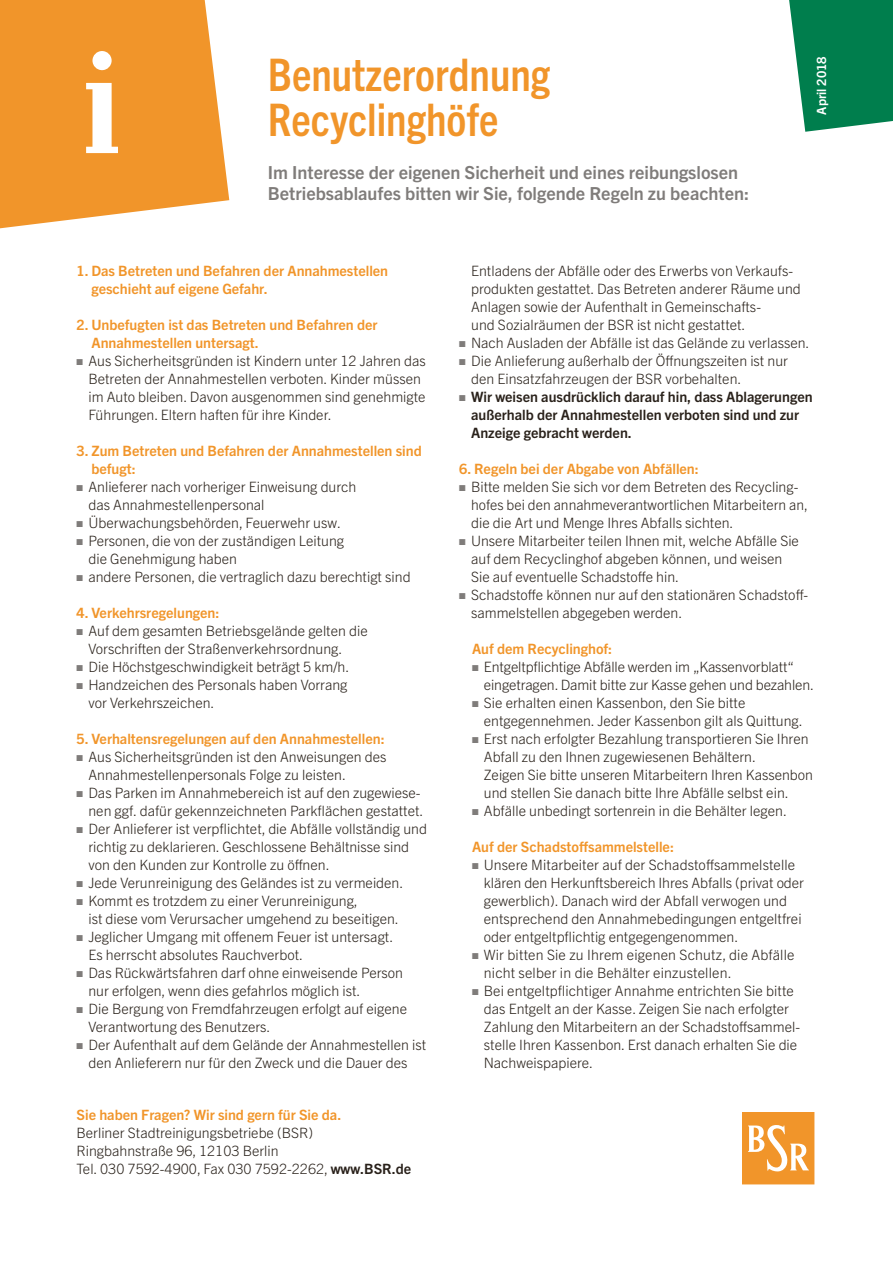
<style>
.page{position:relative;width:893px;height:1263px;background:#fff}
.page>*{position:absolute;margin:0;border:0;box-sizing:border-box;transform-origin:0 0}
._01_Headline_variabel_optimal_30pt{font:700 condensed 45px/45px "Trade Gothic Next LT Pro";color:#f1952a}
._02_Subline{font:700 18px/21px "Trade Gothic Next LT Pro";color:#7f7c7a}
._05_Copy{font:300 14.25px/18px "Trade Gothic Next LT Pro";color:#29211a}
._03_Copy_Headline{font:700 14.25px/18px "Trade Gothic Next LT Pro";color:#f1952a}
.t1{font:700 14.25px/18px "Trade Gothic Next LT Pro";color:#29211a}
._03_Copy_Headline_h2{font:700 14.25px "Trade Gothic Next LT Pro";color:#f1952a}
._06_Stand_mind_8pt{font:700 12.75px "Trade Gothic Next LT Pro";color:#fff}
.s1{color:#7f7c7a}
.s2{font-weight:700}
</style>
<div class="page">
<svg style="left:742px;top:1112px;width:73px;height:73px;background:#f3a851"></svg>
<svg style="left:789px;top:0;width:104px;height:132px;background:#1d8c61"></svg>
<svg style="left:0;top:0;width:230px;height:229px;background:#f2a142"></svg>
<div style="left:92px;top:51px;width:20px;height:19px;background:#fff;border-radius:50%"></div>
<svg style="left:86px;top:83px;width:32px;height:70px"></svg>
<h1 class="_01_Headline_variabel_optimal_30pt" style="left:268px;top:49px;width:284px">Benutzerordnung<br>Recyclinghöfe</h1>
<p class="_02_Subline" style="left:268px;top:161px;width:483px">Im Interesse der eigenen Sicherheit und eines reibungslosen<br>Betriebsablaufes bitten wir Sie, folgende Regeln zu beachten:</p>
<p class="_06_Stand_mind_8pt" style="left:813px;top:115px;width:60px;rotate:-90deg">April 2018</p>
<p class="_03_Copy_Headline" style="left:91px;top:261px;width:298px;text-indent:-15px">1. Das Betreten und Befahren der Annahmestellen geschieht auf eigene Gefahr.</p>
<p class="_03_Copy_Headline" style="left:91px;top:315px;width:288px;text-indent:-15px">2. Unbefugten ist das Betreten und Befahren der<br>Annahmestellen untersagt.</p>
<p class="_05_Copy" style="left:88px;top:351px;width:339px;text-indent:-12px"><span class="s1">■</span> Aus Sicherheitsgründen ist Kindern unter 12 Jahren das Betreten der Annahmestellen verboten. Kinder müssen im Auto bleiben. Davon ausgenommen sind genehmigte Führungen. Eltern haften für ihre Kinder.</p>
<p class="_03_Copy_Headline" style="left:91px;top:441px;width:332px;text-indent:-15px">3. Zum Betreten und Befahren der Annahmestellen sind befugt:</p>
<p class="_05_Copy" style="left:88px;top:477px;width:270px;text-indent:-12px"><span class="s1">■</span> Anlieferer nach vorheriger Einweisung durch das Annahmestellenpersonal</p>
<p class="_05_Copy" style="left:77px;top:513px;width:266px"><span class="s1">■</span> Überwachungsbehörden, Feuerwehr usw.</p>
<p class="_05_Copy" style="left:88px;top:531px;width:257px;text-indent:-12px"><span class="s1">■</span> Personen, die von der zuständigen Leitung die Genehmigung haben</p>
<p class="_05_Copy" style="left:77px;top:567px;width:336px"><span class="s1">■</span> andere Personen, die vertraglich dazu berechtigt sind</p>
<p class="_03_Copy_Headline" style="left:77px;top:603px;width:144px">4. Verkehrsregelungen:</p>
<p class="_05_Copy" style="left:88px;top:621px;width:281px;text-indent:-12px"><span class="s1">■</span> Auf dem gesamten Betriebsgelände gelten die<br>Vorschriften der Straßenverkehrsordnung.</p>
<p class="_05_Copy" style="left:77px;top:657px;width:274px"><span class="s1">■</span> Die Höchstgeschwindigkeit beträgt 5 km/h.</p>
<p class="_05_Copy" style="left:88px;top:675px;width:261px;text-indent:-12px"><span class="s1">■</span> Handzeichen des Personals haben Vorrang vor Verkehrszeichen.</p>
<p class="_03_Copy_Headline" style="left:77px;top:729px;width:310px">5. Verhaltensregelungen auf den Annahmestellen:</p>
<p class="_05_Copy" style="left:88px;top:747px;width:299px;text-indent:-12px"><span class="s1">■</span> Aus Sicherheitsgründen ist den Anweisungen des<br>Annahmestellenpersonals Folge zu leisten.</p>
<p class="_05_Copy" style="left:77px;top:783px;width:348px;text-align:right"><span class="s1">■</span> Das Parken im Annahmebereich ist auf den zugewiese&shy;nen ggf. dafür gekennzeichneten Parkflächen gestattet.</p>
<p class="_05_Copy" style="left:88px;top:819px;width:340px;text-indent:-12px"><span class="s1">■</span> Der Anlieferer ist verpflichtet, die Abfälle vollständig und richtig zu deklarieren. Geschlossene Behältnisse sind von den Kunden zur Kontrolle zu öffnen.</p>
<p class="_05_Copy" style="left:77px;top:873px;width:328px"><span class="s1">■</span> Jede Verunreinigung des Geländes ist zu vermeiden.</p>
<p class="_05_Copy" style="left:88px;top:891px;width:312px;text-indent:-12px"><span class="s1">■</span> Kommt es trotzdem zu einer Verunreinigung,<br>ist diese vom Verursacher umgehend zu beseitigen.</p>
<p class="_05_Copy" style="left:88px;top:927px;width:306px;text-indent:-12px"><span class="s1">■</span> Jeglicher Umgang mit offenem Feuer ist untersagt.<br>Es herrscht absolutes Rauchverbot.</p>
<p class="_05_Copy" style="left:88px;top:963px;width:316px;text-indent:-12px"><span class="s1">■</span> Das Rückwärtsfahren darf ohne einweisende Person nur erfolgen, wenn dies gefahrlos möglich ist.</p>
<p class="_05_Copy" style="left:88px;top:999px;width:320px;text-indent:-12px"><span class="s1">■</span> Die Bergung von Fremdfahrzeugen erfolgt auf eigene<br>Verantwortung des Benutzers.</p>
<p class="_05_Copy" style="left:77px;top:1035px;width:351px;text-align:center"><span class="s1">■</span> Der Aufenthalt auf dem Gelände der Annahmestellen ist den Anlieferern nur für den Zweck und die Dauer des</p>
<p class="_03_Copy_Headline" style="left:77px;top:1105px;width:266px">Sie haben Fragen? Wir sind gern für Sie da.</p>
<p class="_05_Copy" style="left:77px;top:1123px;width:238px">Berliner Stadtreinigungsbetriebe (BSR)</p>
<p class="_05_Copy" style="left:77px;top:1141px;width:204px">Ringbahnstraße 96, 12103 Berlin</p>
<p class="_05_Copy" style="left:77px;top:1159px;width:336px">Tel. 030 7592-4900, Fax 030 7592-2262, <span class="s2">www.BSR.de</span></p>
<p class="_05_Copy" style="left:471px;top:261px;width:331px">Entladens der Abfälle oder des Erwerbs von Verkaufs&shy;produkten gestattet. Das Betreten anderer Räume und Anlagen sowie der Aufenthalt in Gemeinschafts-<br>und Sozialräumen der BSR ist nicht gestattet.</p>
<p class="_05_Copy" style="left:459px;top:333px;width:352px"><span class="s1">■</span> Nach Ausladen der Abfälle ist das Gelände zu verlassen.</p>
<p class="_05_Copy" style="left:471px;top:351px;width:318px;text-indent:-12px"><span class="s1">■</span> Die Anlieferung außerhalb der Öffnungszeiten ist nur den Einsatzfahrzeugen der BSR vorbehalten.</p>
<p class="t1" style="left:471px;top:387px;width:343px;text-indent:-12px"><span class="s1">■</span> Wir weisen ausdrücklich darauf hin, dass Ablagerungen außerhalb der Annahmestellen verboten sind und zur<br>Anzeige gebracht werden.</p>
<p class="_03_Copy_Headline" style="left:459px;top:459px;width:241px">6. Regeln bei der Abgabe von Abfällen:</p>
<p class="_05_Copy" style="left:471px;top:477px;width:338px;text-indent:-12px"><span class="s1">■</span> Bitte melden Sie sich vor dem Betreten des Recycling&shy;hofes bei den annahmeverantwortlichen Mitarbeitern an, die die Art und Menge Ihres Abfalls sichten.</p>
<p class="_05_Copy" style="left:471px;top:531px;width:329px;text-indent:-12px"><span class="s1">■</span> Unsere Mitarbeiter teilen Ihnen mit, welche Abfälle Sie auf dem Recyclinghof abgeben können, und weisen<br>Sie auf eventuelle Schadstoffe hin.</p>
<p class="_05_Copy" style="left:471px;top:585px;width:339px;text-indent:-12px"><span class="s1">■</span> Schadstoffe können nur auf den stationären Schadstoff&shy;sammelstellen abgegeben werden.</p>
<p class="_03_Copy_Headline_h2" style="left:472px;top:639px;width:142px">Auf dem Recyclinghof:</p>
<p class="_05_Copy" style="left:484px;top:657px;width:332px;text-indent:-12px"><span class="s1">■</span> Entgeltpflichtige Abfälle werden im „Kassenvorblatt“ eingetragen. Damit bitte zur Kasse gehen und bezahlen.</p>
<p class="_05_Copy" style="left:484px;top:693px;width:320px;text-indent:-12px"><span class="s1">■</span> Sie erhalten einen Kassenbon, den Sie bitte entgegennehmen. Jeder Kassenbon gilt als Quittung.</p>
<p class="_05_Copy" style="left:484px;top:729px;width:331px;text-indent:-12px"><span class="s1">■</span> Erst nach erfolgter Bezahlung transportieren Sie Ihren Abfall zu den Ihnen zugewiesenen Behältern.<br>Zeigen Sie bitte unseren Mitarbeitern Ihren Kassenbon und stellen Sie danach bitte Ihre Abfälle selbst ein.</p>
<p class="_05_Copy" style="left:472px;top:801px;width:317px"><span class="s1">■</span> Abfälle unbedingt sortenrein in die Behälter legen.</p>
<p class="_03_Copy_Headline_h2" style="left:472px;top:837px;width:203px">Auf der Schadstoffsammelstelle:</p>
<p class="_05_Copy" style="left:484px;top:855px;width:322px;text-indent:-12px"><span class="s1">■</span> Unsere Mitarbeiter auf der Schadstoffsammelstelle klären den Herkunftsbereich Ihres Abfalls (privat oder gewerblich). Danach wird der Abfall verwogen und entsprechend den Annahmebedingungen entgeltfrei oder entgeltpflichtig entgegengenommen.</p>
<p class="_05_Copy" style="left:484px;top:945px;width:312px;text-indent:-12px"><span class="s1">■</span> Wir bitten Sie zu Ihrem eigenen Schutz, die Abfälle nicht selber in die Behälter einzustellen.</p>
<p class="_05_Copy" style="left:484px;top:981px;width:318px;text-indent:-12px"><span class="s1">■</span> Bei entgeltpflichtiger Annahme entrichten Sie bitte das Entgelt an der Kasse. Zeigen Sie nach erfolgter Zahlung den Mitarbeitern an der Schadstoffsammel&shy;stelle Ihren Kassenbon. Erst danach erhalten Sie die Nachweispapiere.</p>
</div>
